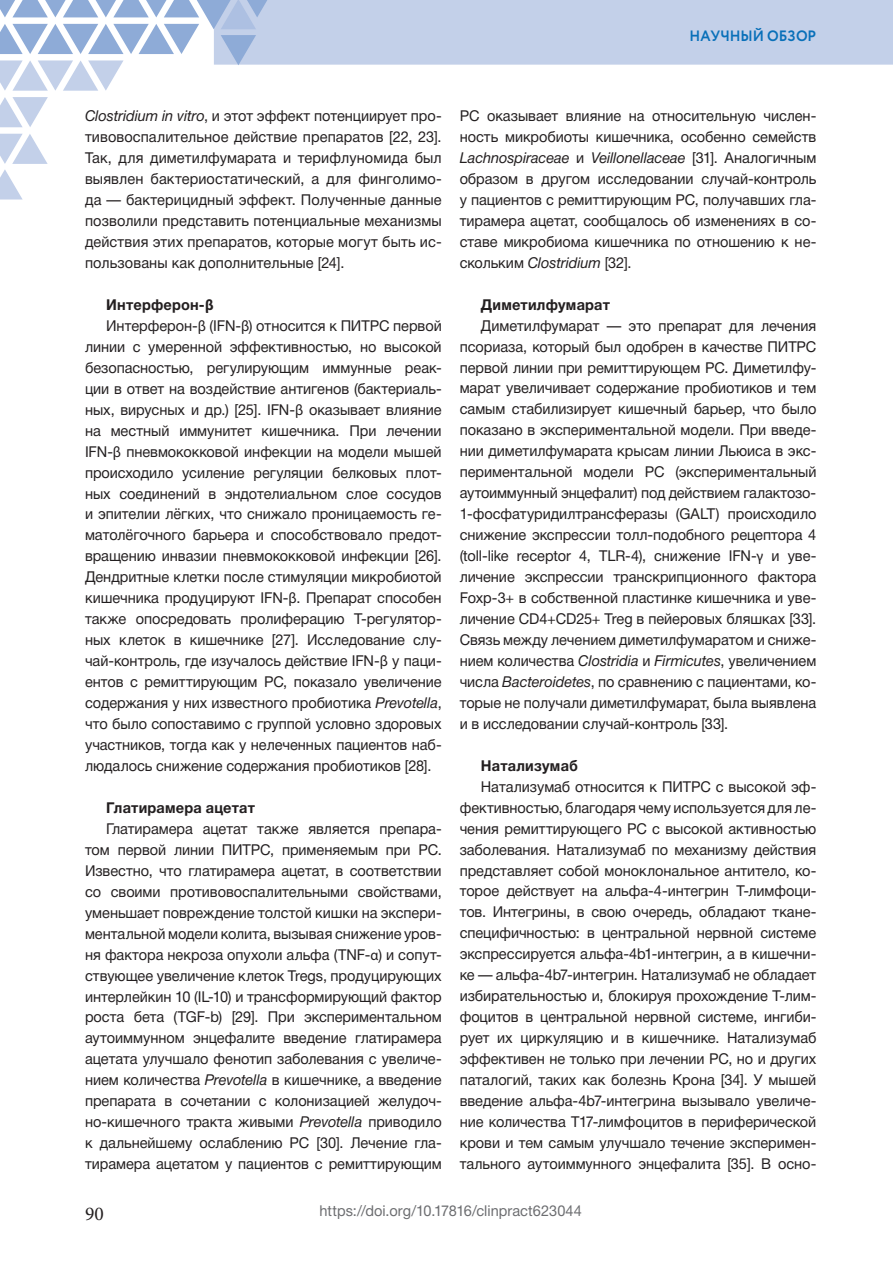
<style>
.page{position:relative;width:893px;height:1263px;background:#fff}
.page>*{position:absolute;margin:0;border:0;box-sizing:border-box;transform-origin:0 0}
.t1{font:19.5px "Minion Pro";color:#231f20}
.t2{font:15px/21px "Helvetica Neue Cyr";letter-spacing:-.005em;color:#231f20;text-align:justify}
.t3{font:700 15px "Helvetica Neue Cyr";letter-spacing:.01em;color:#231f20}
.t4{font:15px "Helvetica Neue Cyr";letter-spacing:.005em;color:#6c6d70}
.t5{font:700 15px "Circe";letter-spacing:-.005em;color:#0970b9;scale:.95 1}
.s1{font-style:italic}
.s2{font-family:"Myriad Pro"}
</style>
<div class="page">
<svg style="left:0;top:97px;width:48px;height:30px"></svg>
<svg style="left:0;top:134px;width:48px;height:65px"></svg>
<svg style="left:0;top:0;width:893px;height:91px"></svg>
<p class="t5" style="left:689px;top:26px;width:135px">НАУЧНЫЙ ОБЗОР</p>
<p class="t2" style="left:85px;top:106px;width:358px"><span class="s1">Clostridium in vitro</span>, и этот эффект потенциирует про&shy;тивовоспалительное действие препаратов [22, 23].<br>Так, для диметилфумарата и терифлуномида был выявлен бактериостатический, а для финголимо&shy;да — бактерицидный эффект. Полученные данные позволили представить потенциальные механизмы действия этих препаратов, которые могут быть ис&shy;пользованы как дополнительные [24].</p>
<p class="t3" style="left:106px;top:296px;width:109px">Интерферон-<span class="s2">β</span></p>
<p class="t2" style="left:106px;top:315px;width:337px">Интерферон-<span class="s2">β</span> (IFN-<span class="s2">β</span>) относится к ПИТРС первой</p>
<p class="t2" style="left:85px;top:336px;width:358px">линии с умеренной эффективностью, но высокой</p>
<p class="t2" style="left:85px;top:357px;width:358px">безопасностью, регулирующим иммунные реак-</p>
<p class="t2" style="left:85px;top:378px;width:358px">ции в ответ на воздействие антигенов (бактериаль-</p>
<p class="t2" style="left:85px;top:399px;width:358px">ных, вирусных и др.) [25]. IFN-<span class="s2">β</span> оказывает влияние</p>
<p class="t2" style="left:85px;top:420px;width:358px">на местный иммунитет кишечника. При лечении</p>
<p class="t2" style="left:85px;top:441px;width:358px">IFN-<span class="s2">β</span> пневмококковой инфекции на модели мышей</p>
<p class="t2" style="left:85px;top:462px;width:358px">происходило усиление регуляции белковых плот-</p>
<p class="t2" style="left:85px;top:483px;width:358px">ных соединений в эндотелиальном слое сосудов</p>
<p class="t2" style="left:85px;top:504px;width:358px">и эпителии лёгких, что снижало проницаемость ге-</p>
<p class="t2" style="left:85px;top:525px;width:357px">матолёгочного барьера и способствовало предот-</p>
<p class="t2" style="left:85px;top:546px;width:358px">вращению инвазии пневмококковой инфекции [26].</p>
<p class="t2" style="left:85px;top:567px;width:358px">Дендритные клетки после стимуляции микробиотой</p>
<p class="t2" style="left:85px;top:588px;width:358px">кишечника продуцируют IFN-<span class="s2">β</span>. Препарат способен</p>
<p class="t2" style="left:85px;top:609px;width:358px">также опосредовать пролиферацию Т-регулятор-</p>
<p class="t2" style="left:85px;top:630px;width:358px">ных клеток в кишечнике [27]. Исследование слу-</p>
<p class="t2" style="left:85px;top:650px;width:358px">чай-контроль, где изучалось действие IFN-<span class="s2">β</span> у паци-</p>
<p class="t2" style="left:85px;top:671px;width:358px">ентов с ремиттирующим РС, показало увеличение</p>
<p class="t2" style="left:85px;top:692px;width:358px">содержания у них известного пробиотика <span class="s1">Prevotella</span>,</p>
<p class="t2" style="left:85px;top:713px;width:358px">что было сопоставимо с группой условно здоровых</p>
<p class="t2" style="left:85px;top:734px;width:357px">участников, тогда как у нелеченных пациентов наб-</p>
<p class="t2" style="left:85px;top:755px;width:348px">людалось снижение содержания пробиотиков [28].</p>
<p class="t3" style="left:106px;top:799px;width:150px">Глатирамера ацетат</p>
<p class="t2" style="left:85px;top:818px;width:358px;text-indent:21px">Глатирамера ацетат также является препара&shy;том первой линии ПИТРС, применяемым при РС.<br>Известно, что глатирамера ацетат, в соответствии со своими противовоспалительными свойствами, уменьшает повреждение толстой кишки на экспери&shy;ментальной модели колита, вызывая снижение уров&shy;ня фактора некроза опухоли альфа (TNF-<span class="s2">α</span>) и сопут&shy;ствующее увеличение клеток Tregs, продуцирующих интерлейкин 10 (IL-10) и трансформирующий фактор роста бета (TGF-b) [29]. При экспериментальном аутоиммунном энцефалите введение глатирамера ацетата улучшало фенотип заболевания с увеличе&shy;нием количества <span class="s1">Prevotella</span> в кишечнике, а введение препарата в сочетании с колонизацией желудоч&shy;но-кишечного тракта живыми <span class="s1">Prevotella</span> приводило к дальнейшему ослаблению РС [30]. Лечение гла&shy;тирамера ацетатом у пациентов с ремиттирующим</p>
<p class="t2" style="left:460px;top:105px;width:358px">РС оказывает влияние на относительную числен&shy;ность микробиоты кишечника, особенно семейств <span class="s1">Lachnospiraceae</span> и <span class="s1">Veillonellaceae</span> [31]. Аналогичным образом в другом исследовании случай-контроль у пациентов с ремиттирующим РС, получавших гла&shy;тирамера ацетат, сообщалось об изменениях в со&shy;ставе микробиома кишечника по отношению к не&shy;скольким <span class="s1">Clostridium</span> [32].</p>
<p class="t3" style="left:481px;top:296px;width:131px">Диметилфумарат</p>
<p class="t2" style="left:460px;top:315px;width:358px;text-indent:21px">Диметилфумарат — это препарат для лечения псориаза, который был одобрен в качестве ПИТРС первой линии при ремиттирующем РС. Диметилфу&shy;марат увеличивает содержание пробиотиков и тем самым стабилизирует кишечный барьер, что было показано в экспериментальной модели. При введе&shy;нии диметилфумарата крысам линии Льюиса в экс&shy;периментальной модели РС (экспериментальный аутоиммунный энцефалит) под действием галактозо-1-фосфатуридилтрансферазы (GALT) происходило снижение экспрессии толл-подобного рецептора 4 (toll-like receptor 4, TLR-4), снижение IFN-<span class="s2">γ</span> и уве&shy;личение экспрессии транскрипционного фактора Foxp-3+ в собственной пластинке кишечника и уве&shy;личение CD4+CD25+ Treg в пейеровых бляшках [33].<br>Связь между лечением диметилфумаратом и сниже&shy;нием количества <span class="s1">Clostridia</span> и <span class="s1">Firmicutes</span>, увеличением числа <span class="s1">Bacteroidetes</span>, по сравнению с пациентами, ко&shy;торые не получали диметилфумарат, была выявлена и в исследовании случай-контроль [33].</p>
<p class="t3" style="left:481px;top:757px;width:98px">Натализумаб</p>
<p class="t2" style="left:460px;top:776px;width:358px;text-indent:21px">Натализумаб относится к ПИТРС с высокой эф&shy;фективностью, благодаря чему используется для ле&shy;чения ремиттирующего РС с высокой активностью заболевания. Натализумаб по механизму действия представляет собой моноклональное антитело, ко&shy;торое действует на альфа-4-интегрин Т-лимфоци&shy;тов. Интегрины, в свою очередь, обладают ткане&shy;специфичностью: в центральной нервной системе экспрессируется альфа-4b1-интегрин, а в кишечни&shy;ке — альфа-4b7-интегрин. Натализумаб не обладает избирательностью и, блокируя прохождение Т-лим&shy;фоцитов в центральной нервной системе, ингиби&shy;рует их циркуляцию и в кишечнике. Натализумаб эффективен не только при лечении РС, но и других паталогий, таких как болезнь Крона [34]. У мышей введение альфа-4b7-интегрина вызывало увеличе&shy;ние количества Т17-лимфоцитов в периферической крови и тем самым улучшало течение эксперимен&shy;тального аутоиммунного энцефалита [35]. В осно-</p>
<h1 class="t1" style="left:85px;top:1200px;width:20px">90</h1>
<p class="t4" style="left:319px;top:1203px;width:264px">https://doi.org/10.17816/clinpract623044</p>
</div>
